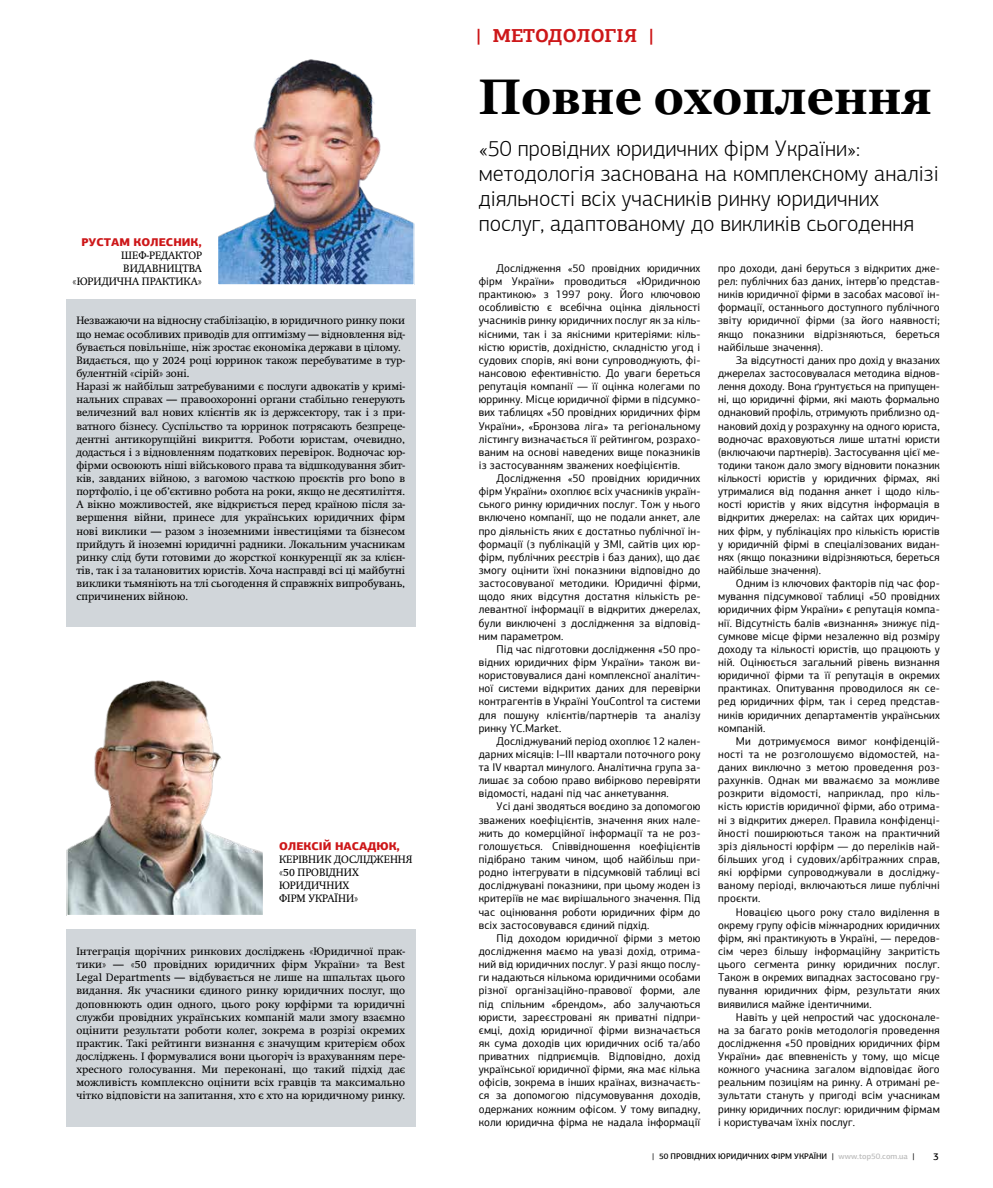
<style>
.page{position:relative;width:993px;height:1188px;background:#fff}
.page>*{position:absolute;margin:0;border:0;box-sizing:border-box;transform-origin:0 0}
.t1{font:700 50px "Georgia";color:#000;scale:.95 1}
.t2{font:300 22.5px/25px "PF Agora Sans Pro";color:#000}
.t3{font:700 18.75px "PF Agora Slab Pro";color:#cd1719}
.t4{font:11.25px/13.1px "PF Agora Sans Pro";letter-spacing:.01em;color:#000;text-align:justify}
.t5{font:900 11.25px "PF Agora Sans Pro";color:#cd1719}
.t6{font:10.62px/13.1px "Swift C";color:#000}
.t7{font:500 10px "PF Agora Sans Pro";color:#000}
.t8{font:500 8.12px "PF Agora Sans Pro";color:#000}
.s1{color:#bcbcbc}
</style>
<div class="page">
<img style="left:219px;top:59px;width:193px;height:224px">
<div style="left:217px;top:36px;width:197px;height:249px;border:1px solid #fff"></div>
<div style="left:66px;top:299px;width:349px;height:327px;background:#d1d6da"></div>
<div style="left:66px;top:928px;width:349px;height:198px;background:#d1d6da"></div>
<img style="left:68px;top:680px;width:194px;height:233px">
<div style="left:66px;top:666px;width:198px;height:249px;border:1px solid #fff"></div>
<p class="t5" style="left:81px;top:234px;width:122px">РУСТАМ КОЛЕСНИК,</p>
<p class="t6" style="left:73px;top:248px;width:131px;text-align:right">ШЕФ-РЕДАКТОР<br>ВИДАВНИЦТВА «ЮРИДИЧНА ПРАКТИКА»</p>
<p class="t6" style="left:76px;top:314px;width:330px">Незважаючи на відносну стабілізацію, в юридичного ринку поки що немає особливих приводів для оптимізму — відновлення від&shy;бувається повільніше, ніж зростає економіка держави в цілому.<br>Видається, що у 2024 році юрринок також перебуватиме в тур&shy;булентній «сірій» зоні.<br>Наразі ж найбільш затребуваними є послуги адвокатів у кримі&shy;нальних справах — правоохоронні органи стабільно генерують величезний вал нових клієнтів як із держсектору, так і з при&shy;ватного бізнесу. Суспільство та юрринок потрясають безпреце&shy;дентні антикорупційні викриття. Роботи юристам, очевидно, додасться і з відновленням податкових перевірок. Водночас юр&shy;фірми освоюють ніші військового права та відшкодування збит&shy;ків, завданих війною, з вагомою часткою проєктів pro bono в портфоліо, і це об’єктивно робота на роки, якщо не десятиліття.<br>А вікно можливостей, яке відкриється перед країною після за&shy;вершення війни, принесе для українських юридичних фірм нові виклики — разом з іноземними інвестиціями та бізнесом прийдуть й іноземні юридичні радники. Локальним учасникам ринку слід бути готовими до жорсткої конкуренції як за клієн&shy;тів, так і за талановитих юристів. Хоча насправді всі ці майбутні виклики тьмяніють на тлі сьогодення й справжніх випробувань, спричинених війною.</p>
<p class="t5" style="left:279px;top:838px;width:122px">ОЛЕКСІЙ НАСАДЮК,</p>
<p class="t6" style="left:279px;top:852px;width:135px">КЕРІВНИК ДОСЛІДЖЕННЯ «50 ПРОВІДНИХ<br>ЮРИДИЧНИХ<br>ФІРМ УКРАЇНИ»</p>
<p class="t6" style="left:76px;top:944px;width:330px;text-align:justify">Інтеграція щорічних ринкових досліджень «Юридичної прак&shy;тики» — «50 провідних юридичних фірм України» та Best Legal Departments — відбувається не лише на шпальтах цього видання. Як учасники єдиного ринку юридичних послуг, що доповнюють один одного, цього року юрфірми та юридичні служби провідних українських компаній мали змогу взаємно оцінити результати роботи колег, зокрема в розрізі окремих практик. Такі рейтинги визнання є значущим критерієм обох досліджень. І формувалися вони цьогоріч із врахуванням пере&shy;хресного голосування. Ми переконані, що такий підхід дає можливість комплексно оцінити всіх гравців та максимально чітко відповісти на запитання, хто є хто на юридичному ринку.</p>
<h3 class="t3" style="left:476px;top:24px;width:180px">| МЕТОДОЛОГІЯ |</h3>
<h1 class="t1" style="left:478px;top:65px;width:478px">Повне охоплення</h1>
<h2 class="t2" style="left:478px;top:136px;width:461px">«50 провідних юридичних фірм України»: методологія заснована на комплексному аналізі діяльності всіх учасників ринку юридичних послуг, адаптованому до викликів сьогодення</h2>
<p class="t4" style="left:478px;top:261px;width:223px;text-indent:18px">Дослідження «50 провідних юридичних фірм України» проводиться «Юридичною практикою» з 1997 року. Його ключовою особливістю є всебічна оцінка діяльності учасників ринку юридичних послуг як за кіль&shy;кісними, так і за якісними критеріями: кіль&shy;кістю юристів, дохідністю, складністю угод і судових спорів, які вони супроводжують, фі&shy;нансовою ефективністю. До уваги береться репутація компанії — її оцінка колегами по юрринку. Місце юридичної фірми в підсумко&shy;вих таблицях «50 провідних юридичних фірм України», «Бронзова ліга» та регіональному лістингу визначається її рейтингом, розрахо&shy;ваним на основі наведених вище показників із застосуванням зважених коефіцієнтів.</p>
<p class="t4" style="left:478px;top:471px;width:223px;text-indent:18px">Дослідження «50 провідних юридичних фірм України» охоплює всіх учасників україн&shy;ського ринку юридичних послуг. Тож у нього включено компанії, що не подали анкет, але про діяльність яких є достатньо публічної ін&shy;формації (з публікацій у ЗМІ, сайтів цих юр&shy;фірм, публічних реєстрів і баз даних), що дає змогу оцінити їхні показники відповідно до застосовуваної методики. Юридичні фірми, щодо яких відсутня достатня кількість ре&shy;левантної інформації в відкритих джерелах, були виключені з дослідження за відповід&shy;ним параметром.</p>
<p class="t4" style="left:478px;top:642px;width:223px;text-indent:18px">Під час підготовки дослідження «50 про&shy;відних юридичних фірм України» також ви&shy;користовувалися дані комплексної аналітич&shy;ної системи відкритих даних для перевірки контрагентів в Україні YouControl та системи для пошуку клієнтів/партнерів та аналізу ринку YC.Market.</p>
<p class="t4" style="left:478px;top:734px;width:223px;text-indent:18px">Досліджуваний період охоплює 12 кален&shy;дарних місяців: I–III квартали поточного року та IV квартал минулого. Аналітична група за&shy;лишає за собою право вибірково перевіряти відомості, надані під час анкетування.</p>
<p class="t4" style="left:478px;top:799px;width:223px;text-indent:18px">Усі дані зводяться воєдино за допомогою зважених коефіцієнтів, значення яких нале&shy;жить до комерційної інформації та не роз&shy;голошується. Співвідношення коефіцієнтів підібрано таким чином, щоб найбільш при&shy;родно інтегрувати в підсумковій таблиці всі досліджувані показники, при цьому жоден із критеріїв не має вирішального значення. Під час оцінювання роботи юридичних фірм до всіх застосовувався єдиний підхід.</p>
<p class="t4" style="left:478px;top:931px;width:223px;text-indent:18px">Під доходом юридичної фірми з метою дослідження маємо на увазі дохід, отрима&shy;ний від юридичних послуг. У разі якщо послу&shy;ги надаються кількома юридичними особами різної організаційно-правової форми, але під спільним «брендом», або залучаються юристи, зареєстровані як приватні підпри&shy;ємці, дохід юридичної фірми визначається як сума доходів цих юридичних осіб та/або приватних підприємців. Відповідно, дохід української юридичної фірми, яка має кілька офісів, зокрема в інших країнах, визначаєть&shy;ся за допомогою підсумовування доходів, одержаних кожним офісом. У тому випадку, коли юридична фірма не надала інформації</p>
<p class="t4" style="left:718px;top:261px;width:223px">про доходи, дані беруться з відкритих дже&shy;рел: публічних баз даних, інтерв’ю представ&shy;ників юридичної фірми в засобах масової ін&shy;формації, останнього доступного публічного звіту юридичної фірми (за його наявності; якщо показники відрізняються, береться найбільше значення).</p>
<p class="t4" style="left:718px;top:353px;width:223px;text-indent:18px">За відсутності даних про дохід у вказаних джерелах застосовувалася методика віднов&shy;лення доходу. Вона ґрунтується на припущен&shy;ні, що юридичні фірми, які мають формально однаковий профіль, отримують приблизно од&shy;наковий дохід у розрахунку на одного юриста, водночас враховуються лише штатні юристи (включаючи партнерів). Застосування цієї ме&shy;тодики також дало змогу відновити показник кількості юристів у юридичних фірмах, які утрималися від подання анкет і щодо кіль&shy;кості юристів у яких відсутня інформація в відкритих джерелах: на сайтах цих юридич&shy;них фірм, у публікаціях про кількість юристів у юридичній фірмі в спеціалізованих видан&shy;нях (якщо показники відрізняються, береться найбільше значення).</p>
<p class="t4" style="left:718px;top:576px;width:223px;text-indent:18px">Одним із ключових факторів під час фор&shy;мування підсумкової таблиці «50 провідних юридичних фірм України» є репутація компа&shy;нії. Відсутність балів «визнання» знижує під&shy;сумкове місце фірми незалежно від розміру доходу та кількості юристів, що працюють у ній. Оцінюється загальний рівень визнання юридичної фірми та її репутація в окремих практиках. Опитування проводилося як се&shy;ред юридичних фірм, так і серед представ&shy;ників юридичних департаментів українських компаній.</p>
<p class="t4" style="left:718px;top:734px;width:223px;text-indent:18px">Ми дотримуємося вимог конфіденцій&shy;ності та не розголошуємо відомостей, на&shy;даних виключно з метою проведення роз&shy;рахунків. Однак ми вважаємо за можливе розкрити відомості, наприклад, про кіль&shy;кість юристів юридичної фірми, або отрима&shy;ні з відкритих джерел. Правила конфіденці&shy;йності поширюються також на практичний зріз діяльності юрфірм — до переліків най&shy;більших угод і судових/арбітражних справ, які юрфірми супроводжували в досліджу&shy;ваному періоді, включаються лише публічні проєкти.</p>
<p class="t4" style="left:718px;top:904px;width:223px;text-indent:18px">Новацією цього року стало виділення в окрему групу офісів міжнародних юридичних фірм, які практикують в Україні, — передов&shy;сім через більшу інформаційну закритість цього сегмента ринку юридичних послуг.<br>Також в окремих випадках застосовано гру&shy;пування юридичних фірм, результати яких виявилися майже ідентичними.</p>
<p class="t4" style="left:718px;top:1009px;width:223px;text-indent:18px">Навіть у цей непростий час удосконале&shy;на за багато років методологія проведення дослідження «50 провідних юридичних фірм України» дає впевненість у тому, що місце кожного учасника загалом відповідає його реальним позиціям на ринку. А отримані ре&shy;зультати стануть у пригоді всім учасникам ринку юридичних послуг: юридичним фірмам і користувачам їхніх послуг.</p>
<p class="t8" style="left:652px;top:1150px;width:264px">| 50 ПРОВІДНИХ ЮРИДИЧНИХ ФІРМ УКРАЇНИ | <span class="s1">www.top50.com.ua</span> |</p>
<p class="t7" style="left:932px;top:1150px;width:7px">3</p>
</div>
